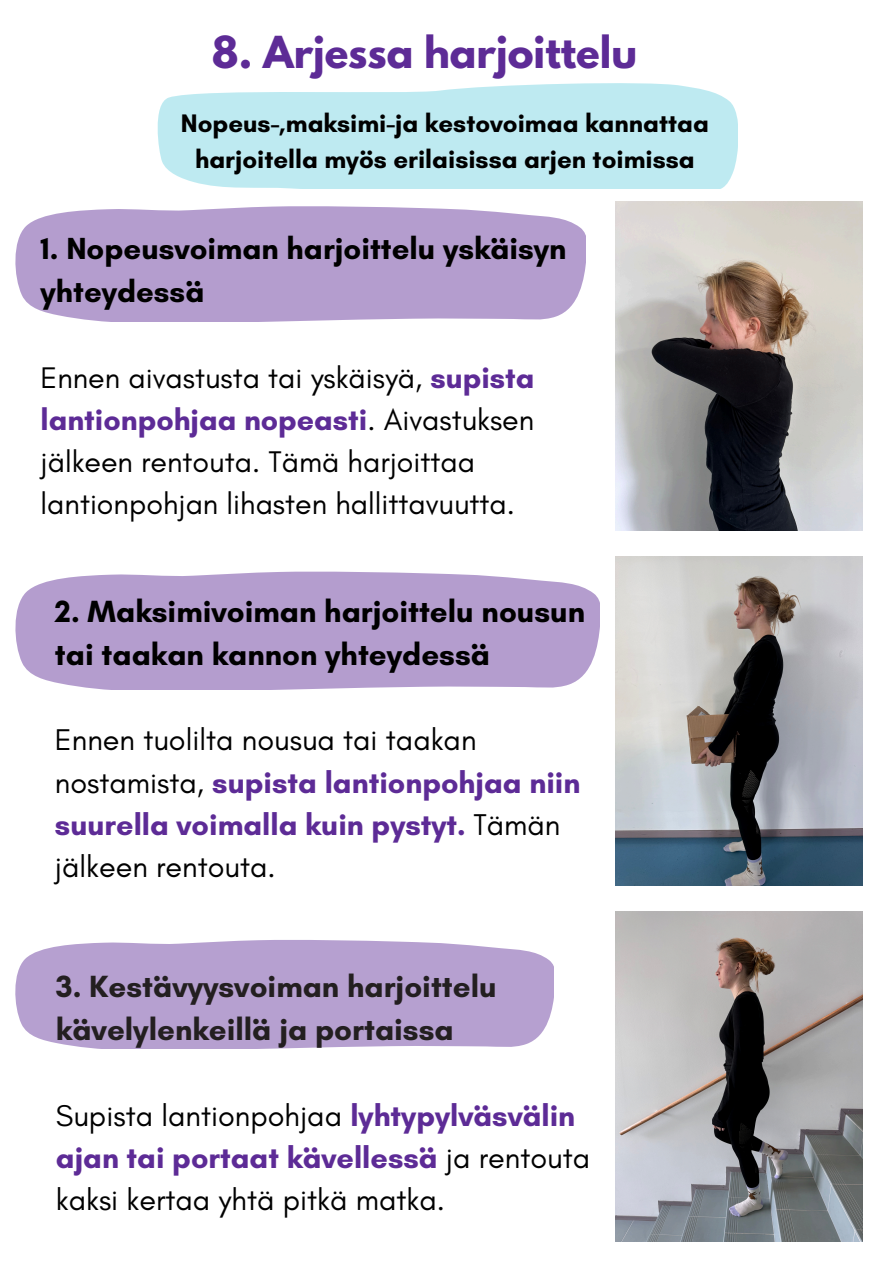
<style>
.page{position:relative;width:893px;height:1263px;background:#fff}
.page>*{position:absolute;margin:0;border:0;box-sizing:border-box;transform-origin:0 0}
.t1{font:700 39.08px "League Spartan";color:#5d2b96}
.t2{font:700 31.2px/43.3px "Glacial Indifference";color:#000}
.t3{font:700 31.2px/43.3px "Glacial Indifference";color:#231f20}
.t4{font:700 31.05px/43.3px "Glacial Indifference";color:#000}
.t5{font:30.53px/42.2px "Glacial Indifference";color:#000}
.t6{font:30.38px/42.2px "Glacial Indifference";color:#000}
.t7{font:700 25.8px/36px "Glacial Indifference";color:#000;text-align:center}
.s1{font-weight:700;color:#5d2b96}
</style>
<div class="page">
<img style="left:615px;top:912px;width:247px;height:329px">
<img style="left:615px;top:557px;width:247px;height:329px">
<img style="left:615px;top:201px;width:247px;height:329px">
<svg style="left:15px;top:206px;width:570px;height:115px;background:#b9a3d1"></svg>
<svg style="left:15px;top:571px;width:584px;height:119px;background:#b9a4d1"></svg>
<svg style="left:15px;top:940px;width:539px;height:109px;background:#bba7d3"></svg>
<svg style="left:157px;top:83px;width:580px;height:105px;background:#c3ebf2"></svg>
<h2 class="t1" style="left:212px;top:32px;width:427px">8. Arjessa harjoittelu</h2>
<p class="t7" style="left:181px;top:105px;width:530px">Nopeus-,maksimi-ja kestovoimaa kannattaa harjoitella myös erilaisissa arjen toimissa</p>
<p class="t4" style="left:41px;top:226px;width:527px">1. Nopeusvoiman harjoittelu yskäisyn yhteydessä</p>
<p class="t6" style="left:41px;top:356px;width:495px">Ennen aivastusta tai yskäisyä, <span class="s1">supista lantionpohjaa nopeasti</span>. Aivastuksen jälkeen rentouta. Tämä harjoittaa lantionpohjan lihasten hallittavuutta.</p>
<p class="t2" style="left:55px;top:589px;width:531px">2. Maksimivoiman harjoittelu nousun tai taakan kannon yhteydessä</p>
<p class="t5" style="left:55px;top:718px;width:527px">Ennen tuolilta nousua tai taakan nostamista, <span class="s1">supista lantionpohjaa niin suurella voimalla kuin pystyt.</span> Tämän jälkeen rentouta.</p>
<h3 class="t3" style="left:56px;top:964px;width:442px">3. Kestävyysvoiman harjoittelu kävelylenkeillä ja portaissa</h3>
<h2 class="t5" style="left:56px;top:1094px;width:536px">Supista lantionpohjaa <span class="s1">lyhtypylväsvälin ajan tai portaat kävellessä</span> ja rentouta kaksi kertaa yhtä pitkä matka.</h2>
</div>
